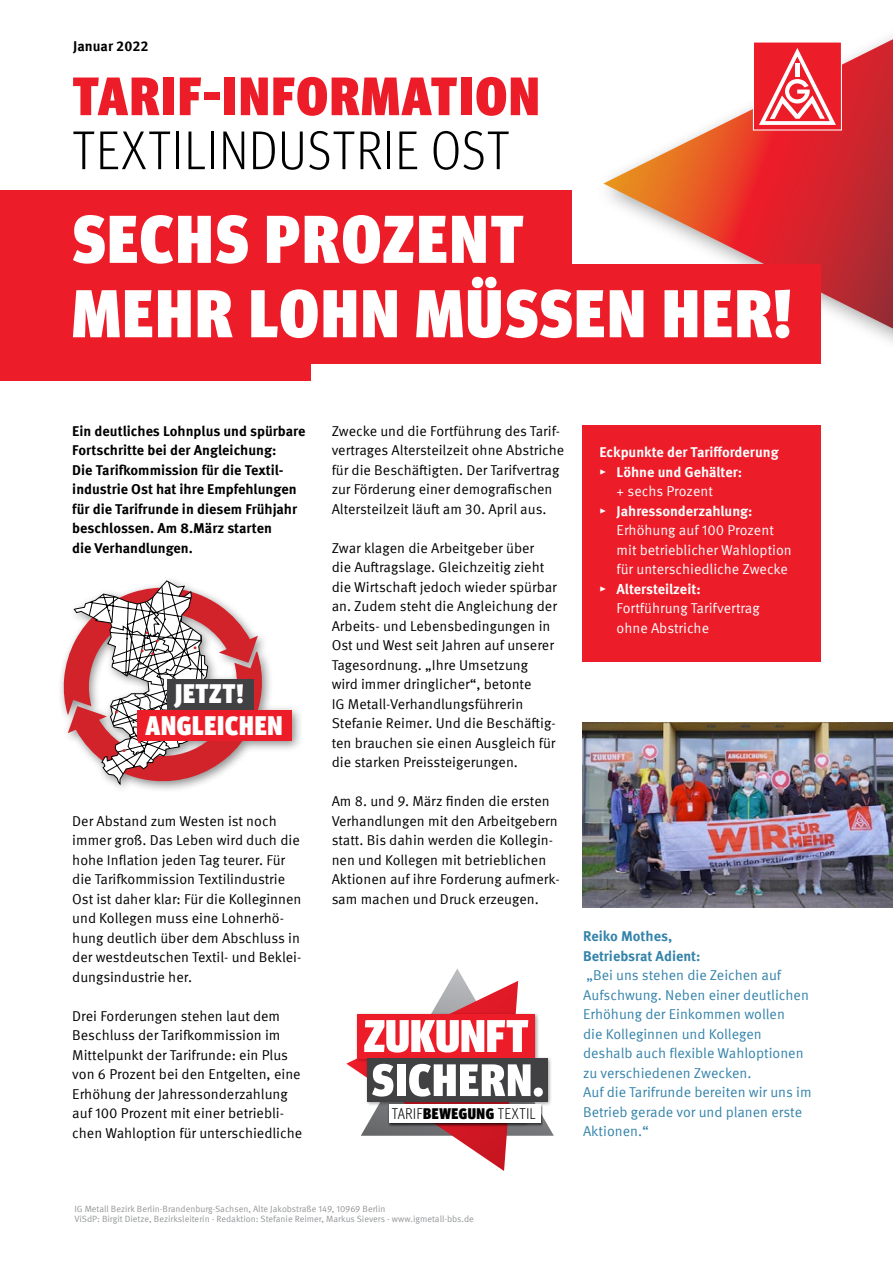
<style>
.page{position:relative;width:893px;height:1263px;background:#fff}
.page>*{position:absolute;margin:0;border:0;box-sizing:border-box;transform-origin:0 0}
.t1{font:900 condensed 67.5px/74.4px "Meta Head IGM";letter-spacing:.04em;color:#fff}
.t2{font:300 condensed 54px "Meta Head IGM";letter-spacing:.04em;color:#000}
.t3{font:900 condensed 54px "Meta Head IGM";letter-spacing:.04em;color:#ed1c29}
.t4{font:900 condensed 26.7px "Meta Head IGM";color:#fff}
.t5{font:300 condensed 15.3px "Meta Head IGM";letter-spacing:.04em;color:#000}
.t6{font:14.25px/19.5px "Meta IGM";color:#000}
.t7{font:14.25px/19.5px "Meta IGM";color:#3483aa}
.t8{font:700 14.25px/19.5px "Meta IGM";color:#000}
.t9{font:14.25px/19.5px "Meta IGM";color:#fff}
.t10{font:700 14.25px/19.5px "Meta IGM";color:#fff}
.t11{font:700 14.25px/19.5px "Meta IGM";color:#3483aa}
.t12{font:9px/10.8px "Meta IGM";color:#939598}
.s1{font-weight:900}
</style>
<div class="page">
<svg style="left:603px;top:39px;width:290px;height:290px"></svg>
<div style="left:753px;top:41px;width:89px;height:90px;background:#ed1c29;border:1px solid #fff"></div>
<svg style="left:759px;top:48px;width:77px;height:77px"></svg>
<div style="left:0;top:190px;width:572px;height:94px;background:#ed1c29"></div>
<div style="left:0;top:265px;width:821px;height:99px;background:#ed1c29"></div>
<div style="left:0;top:338px;width:310px;height:43px;background:#ed1c29"></div>
<svg style="left:346px;top:969px;width:208px;height:202px"></svg>
<div style="left:388px;top:1104px;width:155px;height:22px;background:#000;opacity:.55"></div>
<div style="left:389px;top:1105px;width:151px;height:18px;background:#fff"></div>
<img style="left:583px;top:723px;width:310px;height:184px">
<div style="left:583px;top:425px;width:238px;height:236px;background:#ed1c29"></div>
<div style="left:58px;top:576px;width:246px;height:219px;background:#000;opacity:.45"></div>
<svg style="left:63px;top:580px;width:200px;height:206px"></svg>
<div style="left:167px;top:679px;width:86px;height:31px;background:#414042"></div>
<div style="left:137px;top:710px;width:155px;height:31px;background:#ed1c29"></div>
<p class="t8" style="left:73px;top:36px;width:77px">Januar 2022</p>
<h2 class="t3" style="left:73px;top:53px;width:468px">TARIF-INFORMATION</h2>
<h2 class="t2" style="left:73px;top:112px;width:437px">TEXTILINDUSTRIE OST</h2>
<h1 class="t1" style="left:73px;top:197px;width:720px">SECHS PROZENT<br>MEHR LOHN MÜSSEN HER!</h1>
<p class="t8" style="left:72px;top:420px;width:235px">Ein deutliches Lohnplus und spürbare Fortschritte bei der Angleichung:<br>Die Tarifkommission für die Textil&shy;industrie Ost hat ihre Empfehlungen für die Tarifrunde in diesem Frühjahr beschlossen. Am 8.März starten<br>die Verhandlungen.</p>
<h3 class="t4" style="left:175px;top:672px;width:22px">JETZT</h3>
<h3 class="t4" style="left:237px;top:672px;width:8px">!</h3>
<h3 class="t4" style="left:146px;top:704px;width:31px">ANGLE</h3>
<h3 class="t4" style="left:217px;top:704px;width:23px">ICHEN</h3>
<p class="t6" style="left:72px;top:810px;width:231px">Der Abstand zum Westen ist noch immer groß. Das Leben wird duch die hohe Inflation jeden Tag teurer. Für die Tarifkommission Textilindustrie Ost ist daher klar: Für die Kolleginnen und Kollegen muss eine Lohnerhö&shy;hung deutlich über dem Abschluss in der westdeutschen Textil- und Beklei&shy;dungsindustrie her.</p>
<p class="t6" style="left:72px;top:1005px;width:231px">Drei Forderungen stehen laut dem Beschluss der Tarifkommission im Mittelpunkt der Tarifrunde: ein Plus von 6 Prozent bei den Entgelten, eine Erhöhung der Jahressonderzahlung auf 100 Prozent mit einer betriebli&shy;chen Wahloption für unterschiedliche</p>
<p class="t6" style="left:332px;top:420px;width:234px">Zwecke und die Fortführung des Tarif&shy;vertrages Altersteilzeit ohne Abstriche für die Beschäftigten. Der Tarifvertrag zur Förderung einer demografischen Altersteilzeit läuft am 30. April aus.</p>
<p class="t6" style="left:332px;top:537px;width:227px">Zwar klagen die Arbeitgeber über die Auftragslage. Gleichzeitig zieht die Wirtschaft jedoch wieder spürbar an. Zudem steht die Angleichung der Arbeits- und Lebensbedingungen in Ost und West seit Jahren auf unserer Tagesordnung. „Ihre Umsetzung wird immer dringlicher“, betonte<br>IG Metall-Verhandlungsführerin Stefanie Reimer. Und die Beschäftig&shy;ten brauchen sie einen Ausgleich für die starken Preissteigerungen.</p>
<p class="t6" style="left:332px;top:790px;width:229px">Am 8. und 9. März finden die ersten Verhandlungen mit den Arbeitgebern statt. Bis dahin werden die Kollegin&shy;nen und Kollegen mit betrieblichen Aktionen auf ihre Forderung aufmerk&shy;sam machen und Druck erzeugen.</p>
<p class="t5" style="left:392px;top:1103px;width:145px">TARIF<span class="s1">BEWEGUNG</span> TEXTIL</p>
<p class="t10" style="left:600px;top:442px;width:181px">Eckpunkte der Tarifforderung ▸ Löhne und Gehälter:</p>
<p class="t9" style="left:617px;top:481px;width:98px">+ sechs Prozent</p>
<p class="t10" style="left:600px;top:500px;width:155px">▸ Jahressonderzahlung:</p>
<p class="t9" style="left:617px;top:520px;width:177px">Erhöhung auf 100 Prozent mit betrieblicher Wahloption für unterschiedliche Zwecke</p>
<p class="t10" style="left:600px;top:578px;width:103px">▸ Altersteilzeit:</p>
<p class="t9" style="left:617px;top:598px;width:145px">Fortführung Tarifvertrag ohne Abstriche</p>
<p class="t11" style="left:583px;top:926px;width:119px">Reiko Mothes,<br>Betriebsrat Adient:</p>
<p class="t7" style="left:583px;top:965px;width:230px">„Bei uns stehen die Zeichen auf<br>Aufschwung. Neben einer deutlichen<br>Erhöhung der Einkommen wollen<br>die Kolleginnen und Kollegen deshalb auch flexible Wahloptionen zu verschiedenen Zwecken.<br>Auf die Tarifrunde bereiten wir uns im<br>Betrieb gerade vor und planen erste<br>Aktionen.“</p>
<p class="t12" style="left:74px;top:1202px;width:401px">IG Metall Bezirk Berlin-Brandenburg-Sachsen, Alte Jakobstraße 149, 10969 Berlin<br>ViSdP: Birgit Dietze, Bezirksleiterin · Redaktion: Stefanie Reimer, Markus Sievers · www.igmetall-bbs.de</p>
</div>
